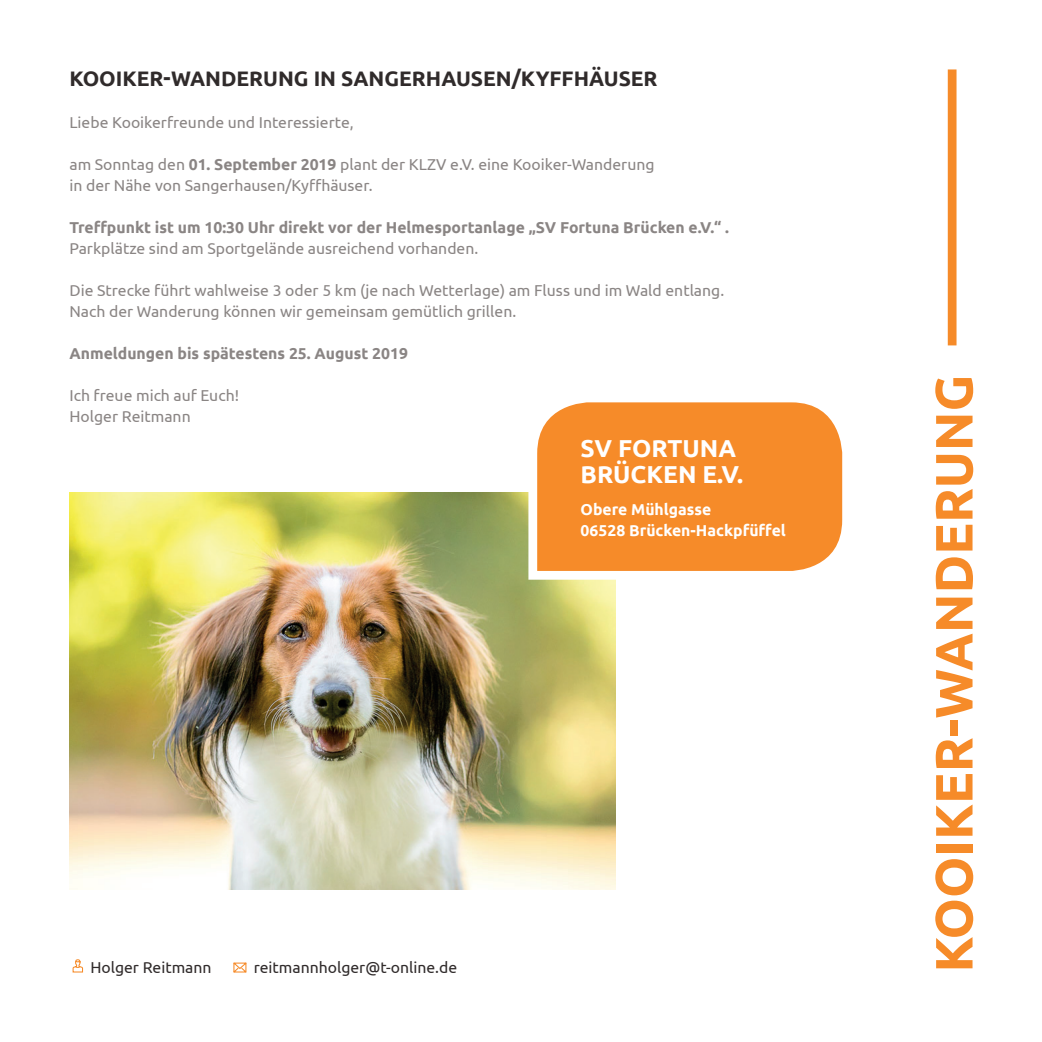
<style>
.page{position:relative;width:1042px;height:1042px;background:#fff}
.page>*{position:absolute;margin:0;border:0;box-sizing:border-box;transform-origin:0 0}
.t1{font:700 52.5px "Ubuntu";color:#f68b29}
.t2{font:700 24.5px/26.2px "Ubuntu";color:#fff}
.t3{font:700 21px "Ubuntu";color:#302b2b}
.t4{font:15.75px/21px "Ubuntu";color:#8a8584}
.t5{font:700 15.75px "Ubuntu";color:#8a8584}
.t6{font:15.75px "Ubuntu";color:#302b2b}
.t7{font:700 15.75px/21px "Ubuntu";color:#fff}
.s1{font-weight:700}
</style>
<div class="page">
<svg style="left:72px;top:959px;width:12px;height:14px"></svg>
<svg style="left:233px;top:962px;width:14px;height:11px"></svg>
<div style="left:948px;top:69px;width:8px;height:276px;background:#f68b29"></div>
<img style="left:69px;top:493px;width:546px;height:397px">
<svg style="left:524px;top:402px;width:319px;height:182px;background:#f69a45"></svg>
<h3 class="t3" style="left:69px;top:66px;width:590px">KOOIKER-WANDERUNG IN SANGERHAUSEN/KYFFHÄUSER</h3>
<p class="t4" style="left:69px;top:111px;width:286px">Liebe Kooikerfreunde und Interessierte,</p>
<p class="t4" style="left:69px;top:153px;width:586px">am Sonntag den <span class="s1">01. September 2019</span> plant der KLZV e.V. eine Kooiker-Wanderung in der Nähe von Sangerhausen/Kyffhäuser.</p>
<p class="t5" style="left:69px;top:218px;width:661px">Treffpunkt ist um 10:30 Uhr direkt vor der Helmesportanlage „SV Fortuna Brücken e.V.“ .</p>
<p class="t4" style="left:69px;top:237px;width:410px">Parkplätze sind am Sportgelände ausreichend vorhanden.</p>
<p class="t4" style="left:69px;top:279px;width:656px">Die Strecke führt wahlweise 3 oder 5 km (je nach Wetterlage) am Fluss und im Wald entlang.<br>Nach der Wanderung können wir gemeinsam gemütlich grillen.</p>
<p class="t5" style="left:69px;top:344px;width:340px">Anmeldungen bis spätestens 25. August 2019</p>
<p class="t4" style="left:69px;top:384px;width:171px">Ich freue mich auf Euch!<br>Holger Reitmann</p>
<h2 class="t2" style="left:580px;top:434px;width:164px">SV FORTUNA<br>BRÜCKEN E.V.</h2>
<p class="t7" style="left:580px;top:498px;width:207px">Obere Mühlgasse<br>06528 Brücken-Hackpfüffel</p>
<p class="t6" style="left:90px;top:957px;width:123px">Holger Reitmann</p>
<p class="t6" style="left:254px;top:957px;width:205px">reitmannholger@t-online.de</p>
<h1 class="t1" style="left:922px;top:972px;width:599px;rotate:-90deg">KOOIKER-WANDERUNG</h1>
</div>
